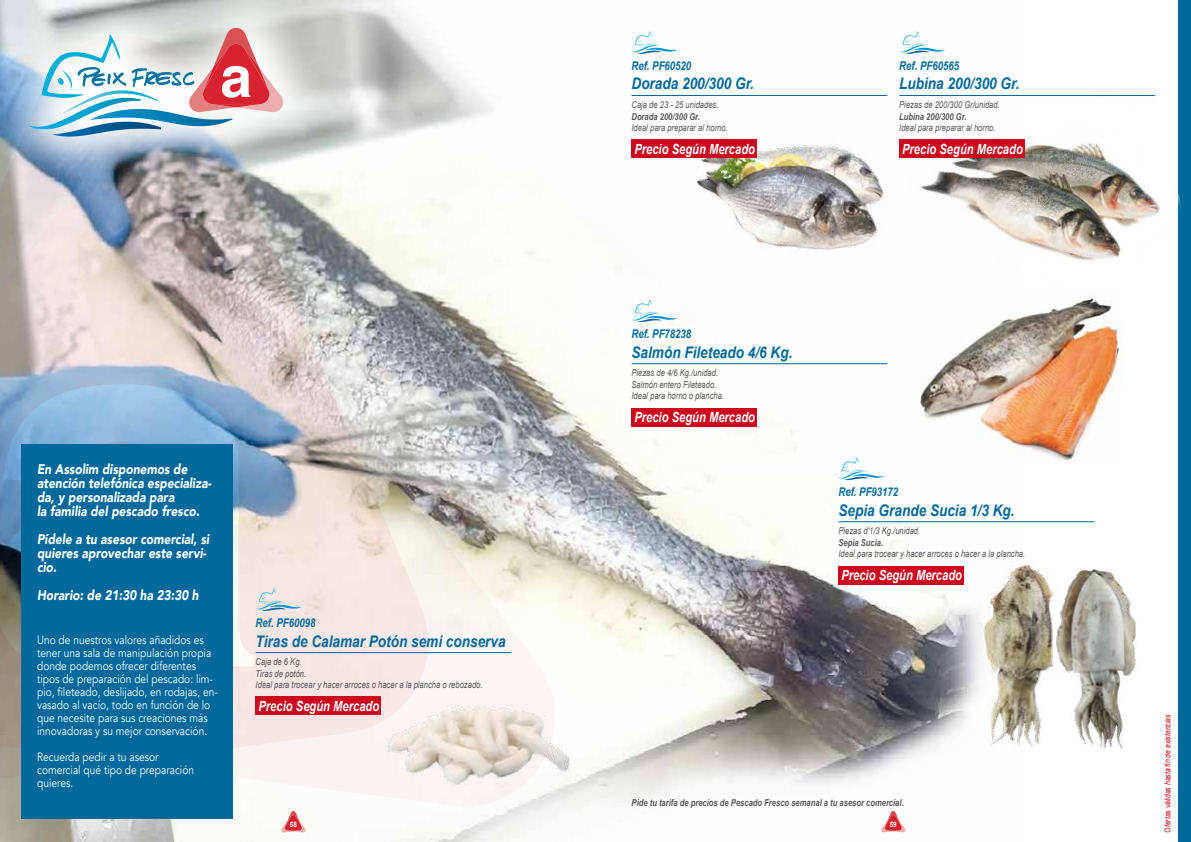
<style>
.page{position:relative;width:1191px;height:842px;background:#fff}
.page>*{position:absolute;margin:0;border:0;box-sizing:border-box;transform-origin:0 0}
.t1{font:italic 700 16px "Arial";color:#00699b;scale:.85 1}
.t2{font:italic 900 14px/14px "Avenir";color:#fff;scale:.85 1}
.t3{font:italic 700 14px "Arial";color:#fff;scale:.8 1}
.t4{font:12px/13px "Avenir";color:#fff;scale:.85 1}
.t5{font:italic 700 12px "Arial";color:#00699b;scale:.8 1}
.t6{font:italic 9.5px/11.4px "Arial";color:#58585a;scale:.8 1}
.t7{font:italic 700 9.5px "Arial";color:#58585a;scale:.8 1}
.t8{font:italic 8px "Arial";color:#cd071e;scale:.85 1}
.t9{font:700 7.5px "Arial";color:#fff;scale:.85 1}
</style>
<div class="page">
<div style="left:1177px;top:0;width:14px;height:842px;background:#00699b"></div>
<img style="left:1022px;top:82px;width:160px;height:235px">
<img style="left:0;top:0;width:1022px;height:842px">
<div style="left:21px;top:444px;width:211px;height:375px;background:#00699b"></div>
<svg style="left:0;top:0;width:345px;height:187px;background:#b9c1c8"></svg>
<svg style="left:28px;top:28px;width:256px;height:109px"></svg>
<hr style="left:631px;top:95px;width:256px;height:1px;background:#00699b">
<svg style="left:631px;top:31px;width:46px;height:23px"></svg>
<div style="left:631px;top:140px;width:125px;height:18px;background:#cd071e"></div>
<hr style="left:899px;top:95px;width:256px;height:1px;background:#00699b">
<svg style="left:899px;top:31px;width:45px;height:23px"></svg>
<div style="left:899px;top:140px;width:125px;height:18px;background:#cd071e"></div>
<hr style="left:631px;top:363px;width:256px;height:1px;background:#00699b">
<svg style="left:631px;top:299px;width:46px;height:23px"></svg>
<div style="left:631px;top:408px;width:125px;height:18px;background:#cd071e"></div>
<hr style="left:838px;top:521px;width:256px;height:1px;background:#00699b">
<svg style="left:838px;top:457px;width:46px;height:23px"></svg>
<div style="left:838px;top:566px;width:125px;height:18px;background:#cd071e"></div>
<hr style="left:256px;top:652px;width:255px;height:1px;background:#00699b">
<svg style="left:256px;top:588px;width:45px;height:23px"></svg>
<div style="left:256px;top:697px;width:125px;height:18px;background:#cd071e"></div>
<img style="left:912px;top:293px;width:211px;height:171px">
<img style="left:979px;top:562px;width:160px;height:189px">
<img style="left:379px;top:697px;width:196px;height:105px">
<p class="t5" style="left:631px;top:58px;width:76px">Ref. PF60520</p>
<h1 class="t1" style="left:631px;top:73px;width:146px">Dorada 200/300 Gr.</h1>
<p class="t6" style="left:631px;top:99px;width:110px">Caja de 23 - 25 unidades.</p>
<p class="t7" style="left:631px;top:110px;width:87px">Dorada 200/300 Gr.</p>
<p class="t6" style="left:631px;top:122px;width:122px">Ideal para preparar al horno.</p>
<p class="t3" style="left:634px;top:140px;width:152px">Precio Según Mercado</p>
<p class="t5" style="left:899px;top:58px;width:76px">Ref. PF60565</p>
<h1 class="t1" style="left:899px;top:73px;width:143px">Lubina 200/300 Gr.</h1>
<p class="t6" style="left:899px;top:99px;width:127px">Piezas de 200/300 Gr/unidad.</p>
<p class="t7" style="left:899px;top:110px;width:85px">Lubina 200/300 Gr.</p>
<p class="t6" style="left:899px;top:122px;width:122px">Ideal para preparar al horno.</p>
<p class="t3" style="left:902px;top:140px;width:152px">Precio Según Mercado</p>
<p class="t2" style="left:37px;top:462px;width:206px">En Assolim disponemos de atención telefónica especializa&shy;da, y personalizada para<br>la familia del pescado fresco.</p>
<p class="t2" style="left:37px;top:532px;width:204px">Pídele a tu asesor comercial, si quieres aprovechar este servi&shy;cio.</p>
<p class="t2" style="left:37px;top:588px;width:192px">Horario: de 21:30 ha 23:30 h</p>
<p class="t4" style="left:37px;top:633px;width:214px">Uno de nuestros valores añadidos es tener una sala de manipulación propia donde podemos ofrecer diferentes tipos de preparación del pescado: lim&shy;pio, fileteado, deslijado, en rodajas, en&shy;vasado al vacío, todo en función de lo que necesite para sus creaciones más innovadoras y su mejor conservación.</p>
<p class="t4" style="left:37px;top:750px;width:186px">Recuerda pedir a tu asesor comercial qué tipo de preparación quieres.</p>
<p class="t5" style="left:256px;top:615px;width:76px">Ref. PF60098</p>
<h1 class="t1" style="left:256px;top:630px;width:296px">Tiras de Calamar Potón semi conserva</h1>
<p class="t6" style="left:256px;top:656px;width:285px">Caja de 6 Kg.<br>Tiras de potón.<br>Ideal para trocear y hacer arroces o hacer a la plancha o rebozado.</p>
<p class="t3" style="left:258px;top:697px;width:152px">Precio Según Mercado</p>
<p class="t5" style="left:631px;top:326px;width:76px">Ref. PF78238</p>
<h1 class="t1" style="left:631px;top:341px;width:191px">Salmón Fileteado 4/6 Kg.</h1>
<p class="t6" style="left:631px;top:367px;width:117px">Piezas de 4/6 Kg./unidad.<br>Salmón entero Fileteado.<br>Ideal para horno o plancha.</p>
<p class="t3" style="left:634px;top:408px;width:152px">Precio Según Mercado</p>
<p class="t5" style="left:838px;top:484px;width:76px">Ref. PF93172</p>
<h1 class="t1" style="left:838px;top:499px;width:209px">Sepia Grande Sucia 1/3 Kg.</h1>
<p class="t6" style="left:838px;top:525px;width:104px">Piezas d'1/3 Kg./unidad.</p>
<p class="t7" style="left:838px;top:536px;width:57px">Sepia Sucia.</p>
<p class="t6" style="left:838px;top:548px;width:235px">Ideal para trocear y hacer arroces o hacer a la plancha.</p>
<p class="t3" style="left:841px;top:566px;width:152px">Precio Según Mercado</p>
<p class="t7" style="left:631px;top:796px;width:342px">Pide tu tarifa de precios de Pescado Fresco semanal a tu asesor comercial.</p>
<p class="t9" style="left:290px;top:819px;width:10px">58</p>
<p class="t9" style="left:889px;top:819px;width:10px">59</p>
<p class="t8" style="left:1162px;top:832px;width:140px;rotate:-90deg">Ofertas válidas hasta fin de existencias</p>
</div>
